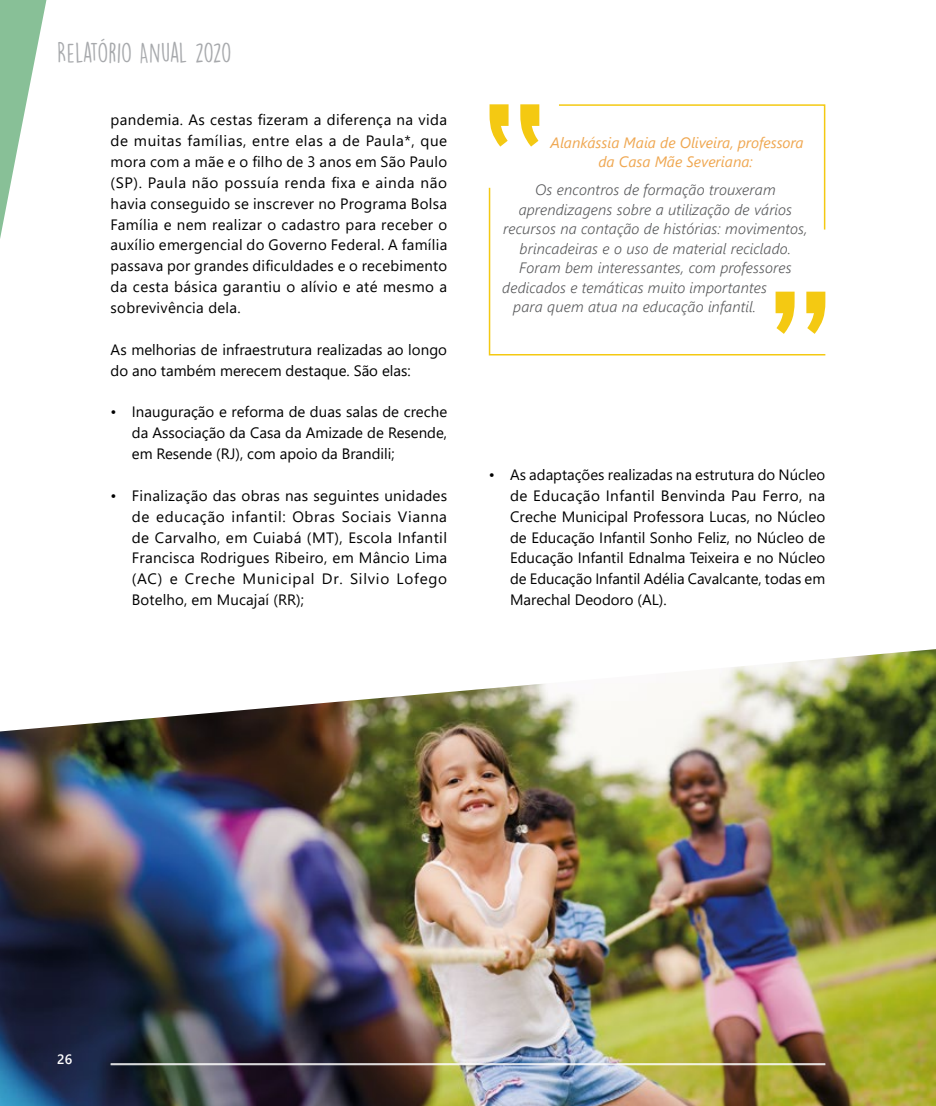
<style>
.page{position:relative;width:936px;height:1106px;background:#fff}
.page>*{position:absolute;margin:0;border:0;box-sizing:border-box;transform-origin:0 0}
.t1{font:25.05px "DK Lemon Yellow Sun";letter-spacing:-.025em;color:#a7a9ac}
.t2{font:15px/20.9px "Segoe UI";color:#000;text-align:justify}
.t3{font:italic 300 15px "Segoe UI";letter-spacing:.01em;color:#58595b}
.t4{font:italic 15px/19.5px "Segoe UI";color:#efa751;text-align:center}
.t5{font:600 13.5px "Segoe UI";color:#fff}
</style>
<div class="page">
<img style="left:0;top:649px;width:935px;height:457px">
<svg style="left:489px;top:104px;width:50px;height:43px"></svg>
<svg style="left:488px;top:187px;width:338px;height:169px"></svg>
<svg style="left:557px;top:104px;width:269px;height:127px"></svg>
<svg style="left:0;top:0;width:47px;height:239px"></svg>
<hr style="left:111px;top:1063px;width:714px;height:1px;background:#fff">
<hr style="left:111px;top:1064px;width:714px;height:1px;background:#fff">
<h1 class="t1" style="left:57px;top:37px;width:176px">RELATÓRIO ANUAL 2020</h1>
<p class="t2" style="left:111px;top:108px;width:338px">pandemia. As cestas fizeram a diferença na vida de muitas famílias, entre elas a de Paula*, que mora com a mãe e o filho de 3 anos em São Paulo (SP). Paula não possuía renda fixa e ainda não havia conseguido se inscrever no Programa Bolsa Família e nem realizar o cadastro para receber o auxílio emergencial do Governo Federal. A família passava por grandes dificuldades e o recebimento da cesta básica garantiu o alívio e até mesmo a sobrevivência dela.</p>
<p class="t2" style="left:111px;top:338px;width:338px">As melhorias de infraestrutura realizadas ao longo do ano também merecem destaque. São elas:</p>
<p class="t2" style="left:132px;top:400px;width:317px;text-indent:-21px">• Inauguração e reforma de duas salas de creche da Associação da Casa da Amizade de Resende, em Resende (RJ), com apoio da Brandili;</p>
<p class="t2" style="left:132px;top:484px;width:317px;text-indent:-21px">• Finalização das obras nas seguintes unidades de educação infantil: Obras Sociais Vianna de Carvalho, em Cuiabá (MT), Escola Infantil Francisca Rodrigues Ribeiro, em Mâncio Lima (AC) e Creche Municipal Dr. Silvio Lofego Botelho, em Mucajaí (RR);</p>
<p class="t4" style="left:550px;top:130px;width:254px">Alankássia Maia de Oliveira, professora da Casa Mãe Severiana:</p>
<p class="t3" style="left:535px;top:176px;width:242px">Os encontros de formação trouxeram</p>
<p class="t3" style="left:518px;top:195px;width:275px">aprendizagens sobre a utilização de vários</p>
<p class="t3" style="left:503px;top:215px;width:306px">recursos na contação de histórias: movimentos,</p>
<p class="t3" style="left:519px;top:234px;width:273px">brincadeiras e o uso de material reciclado.</p>
<p class="t3" style="left:519px;top:254px;width:274px">Foram bem interessantes, com professores</p>
<p class="t3" style="left:502px;top:273px;width:266px">dedicados e temáticas muito importantes</p>
<p class="t3" style="left:513px;top:293px;width:244px">para quem atua na educação infantil.</p>
<p class="t2" style="left:510px;top:463px;width:317px;text-indent:-21px">• As adaptações realizadas na estrutura do Núcleo de Educação Infantil Benvinda Pau Ferro, na Creche Municipal Professora Lucas, no Núcleo de Educação Infantil Sonho Feliz, no Núcleo de Educação Infantil Ednalma Teixeira e no Núcleo de Educação Infantil Adélia Cavalcante, todas em Marechal Deodoro (AL).</p>
<p class="t5" style="left:57px;top:1046px;width:17px">26</p>
</div>
